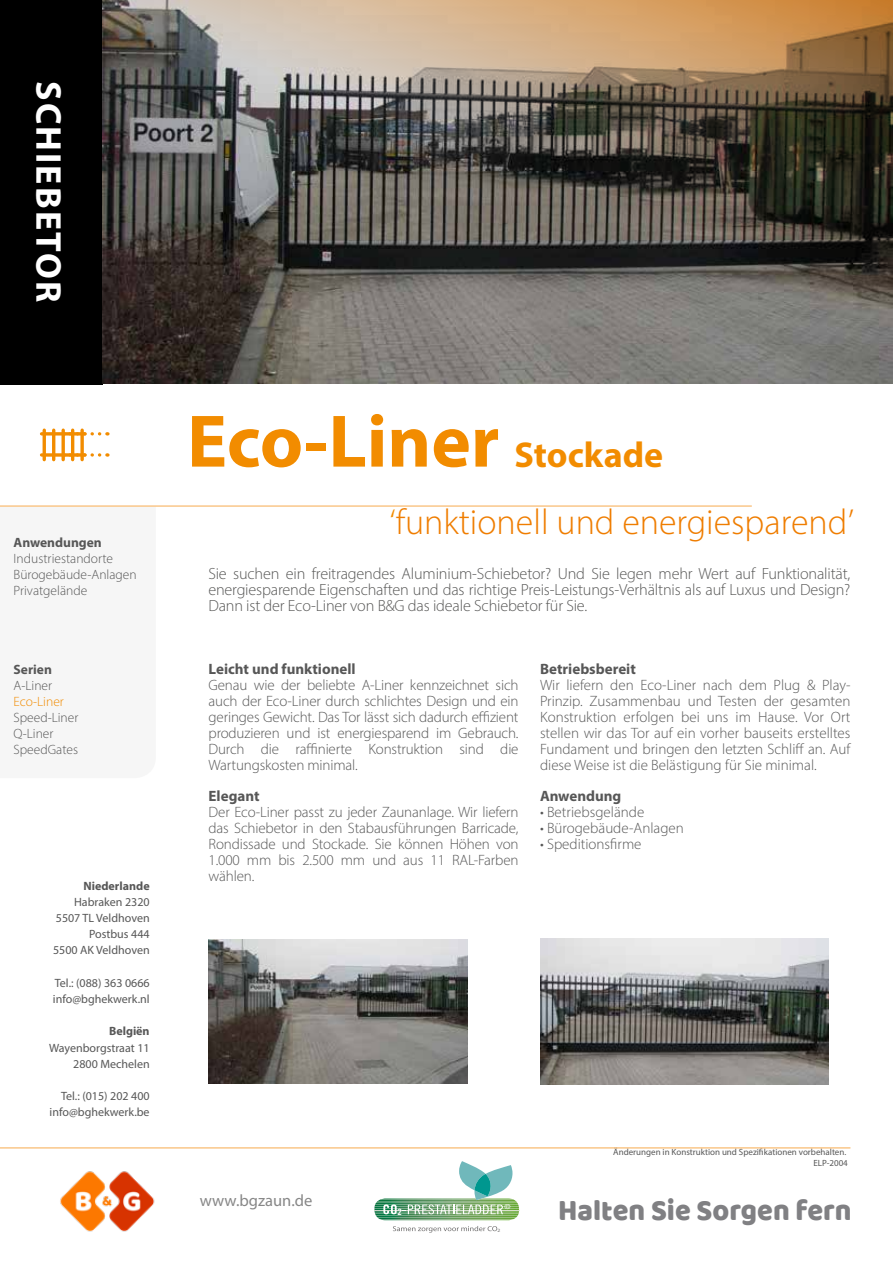
<style>
.page{position:relative;width:893px;height:1263px;background:#fff}
.page>*{position:absolute;margin:0;border:0;box-sizing:border-box;transform-origin:0 0}
.t1{font:700 75px "Myriad Pro";color:#f28c00}
.t2{font:300 36px "Myriad Pro";color:#ef7d00}
.t3{font:700 36px "Myriad Pro";letter-spacing:.06em;color:#fff}
.t4{font:30.45px "Baloo";color:#808083;scale:.95 1}
.t5{font:16.5px "Myriad Pro";color:#878787}
.t6{font:300 16.2px/15.9px "Myriad Pro";letter-spacing:-.01em;color:#575756;text-align:justify}
.t7{font:300 15px/15.9px "Myriad Pro";color:#575757;text-align:justify}
.t8{font:700 15px "Myriad Pro";color:#575757}
.t9{font:300 13.5px/15.9px "Myriad Pro";color:#575757}
.t10{font:700 13.5px "Myriad Pro";color:#575757}
.t11{font:300 13.5px "Myriad Pro";color:#f18b00}
.t12{font:12px/16.2px "Myriad Pro";color:#575757;text-align:right}
.t13{font:700 12px "Myriad Pro";color:#575757}
.t14{font:9px/10.8px "Myriad Pro";color:#575757;text-align:right}
.t15{font:8.7px "Trade Gothic Bold Cond Twenty";color:#fff;scale:1.13 1}
.t16{font:4.8px "Myriad Pro";color:#706f6f;scale:1.13 1}
.s1{font-size:36px}
.s2{color:#f28c00}
</style>
<div class="page">
<img style="left:60px;top:1171px;width:95px;height:61px">
<div style="left:0;top:0;width:102px;height:385px;background:#000"></div>
<hr style="left:0;top:506px;width:752px;height:1px;background:#f7aa4e">
<hr style="left:43px;top:430px;width:3px;height:30px;background:#f28c00">
<hr style="left:52px;top:430px;width:3px;height:30px;background:#f28c00">
<hr style="left:62px;top:430px;width:3px;height:30px;background:#f28c00">
<hr style="left:71px;top:430px;width:3px;height:30px;background:#f28c00">
<svg style="left:80px;top:430px;width:4px;height:30px"></svg>
<svg style="left:42px;top:453px;width:20px;height:4px"></svg>
<svg style="left:65px;top:453px;width:35px;height:4px"></svg>
<hr style="left:42px;top:432px;width:43px;height:3px;background:#f28c00">
<svg style="left:65px;top:432px;width:35px;height:3px"></svg>
<img style="left:102px;top:0;width:791px;height:384px">
<img style="left:208px;top:940px;width:260px;height:143px">
<img style="left:541px;top:939px;width:287px;height:145px">
<svg style="left:393px;top:1226px;width:104px;height:6px"></svg>
<img style="left:376px;top:1198px;width:142px;height:5px">
<img style="left:381px;top:1199px;width:22px;height:1px">
<img style="left:378px;top:1201px;width:138px;height:1px">
<img style="left:374px;top:1203px;width:145px;height:12px">
<img style="left:376px;top:1215px;width:142px;height:1px">
<img style="left:377px;top:1217px;width:139px;height:1px">
<img style="left:380px;top:1219px;width:133px;height:1px">
<svg style="left:383px;top:1204px;width:14px;height:10px"></svg>
<svg style="left:403px;top:1161px;width:112px;height:53px"></svg>
<hr style="left:0;top:1147px;width:850px;height:1px;background:#f7aa4e">
<h2 class="t3" style="left:72px;top:81px;width:223px;rotate:90deg">SCHIEBETOR</h2>
<p class="t10" style="left:14px;top:534px;width:90px">Anwendungen</p>
<p class="t9" style="left:14px;top:550px;width:125px">Industriestandorte<br>Bürogebäude-Anlagen<br>Privatgelände</p>
<p class="t10" style="left:14px;top:661px;width:40px">Serien</p>
<p class="t9" style="left:14px;top:677px;width:40px">A-Liner</p>
<p class="t11" style="left:14px;top:693px;width:52px">Eco-Liner</p>
<p class="t9" style="left:14px;top:709px;width:66px">Speed-Liner<br>Q-Liner<br>SpeedGates</p>
<p class="t13" style="left:84px;top:878px;width:68px">Niederlande</p>
<p class="t12" style="left:53px;top:893px;width:98px">Habraken 2320<br>5507 TL Veldhoven<br>Postbus 444<br>5500 AK Veldhoven</p>
<p class="t12" style="left:53px;top:974px;width:98px;text-align:left">Tel.: (088) 363 0666 info@bghekwerk.nl</p>
<p class="t13" style="left:109px;top:1023px;width:42px">Belgiën</p>
<p class="t12" style="left:49px;top:1039px;width:102px">Wayenborgstraat 11<br>2800 Mechelen</p>
<p class="t12" style="left:50px;top:1088px;width:102px">Tel.: (015) 202 400 info@bghekwerk.be</p>
<h1 class="t1" style="left:187px;top:392px;width:478px">Eco-Liner <span class="s1">Stockade</span></h1>
<h2 class="t2" style="left:389px;top:500px;width:466px"><span class="s2">‘</span>funktionell und energiesparend’</h2>
<p class="t6" style="left:208px;top:565px;width:644px">Sie suchen ein freitragendes Aluminium-Schiebetor? Und Sie legen mehr Wert auf Funktionalität, energiesparende Eigenschaften und das richtige Preis-Leistungs-Verhältnis als auf Luxus und Design?<br>Dann ist der Eco-Liner von B&amp;G das ideale Schiebetor für Sie.</p>
<p class="t8" style="left:209px;top:659px;width:149px">Leicht und funktionell</p>
<p class="t7" style="left:209px;top:677px;width:312px">Genau wie der beliebte A-Liner kennzeichnet sich auch der Eco-Liner durch schlichtes Design und ein geringes Gewicht. Das Tor lässt sich dadurch effizient produzieren und ist energiesparend im Gebrauch.<br>Durch die raffinierte Konstruktion sind die Wartungskosten minimal.</p>
<p class="t8" style="left:209px;top:786px;width:53px">Elegant</p>
<p class="t7" style="left:209px;top:804px;width:312px">Der Eco-Liner passt zu jeder Zaunanlage. Wir liefern das Schiebetor in den Stabausführungen Barricade, Rondissade und Stockade. Sie können Höhen von 1.000 mm bis 2.500 mm und aus 11 RAL-Farben wählen.</p>
<p class="t8" style="left:540px;top:659px;width:97px">Betriebsbereit</p>
<p class="t7" style="left:540px;top:677px;width:312px">Wir liefern den Eco-Liner nach dem Plug &amp; Play-Prinzip. Zusammenbau und Testen der gesamten Konstruktion erfolgen bei uns im Hause. Vor Ort stellen wir das Tor auf ein vorher bauseits erstelltes Fundament und bringen den letzten Schliff an. Auf diese Weise ist die Belästigung für Sie minimal.</p>
<p class="t8" style="left:540px;top:786px;width:83px">Anwendung</p>
<p class="t7" style="left:540px;top:804px;width:106px">• Betriebsgelände</p>
<p class="t7" style="left:540px;top:820px;width:145px">• Bürogebäude-Anlagen</p>
<p class="t7" style="left:540px;top:836px;width:103px">• Speditionsfirme</p>
<p class="t14" style="left:613px;top:1146px;width:236px">Änderungen in Konstruktion und Spezifikationen vorbehalten.<br>ELP-2004</p>
<p class="t5" style="left:200px;top:1190px;width:114px">www.bgzaun.de</p>
<h3 class="t4" style="left:558px;top:1191px;width:310px">Halten Sie Sorgen fern</h3>
<p class="t15" style="left:398px;top:1207px;width:5px">2</p>
<p class="t16" style="left:497px;top:1228px;width:4px">2</p>
</div>
